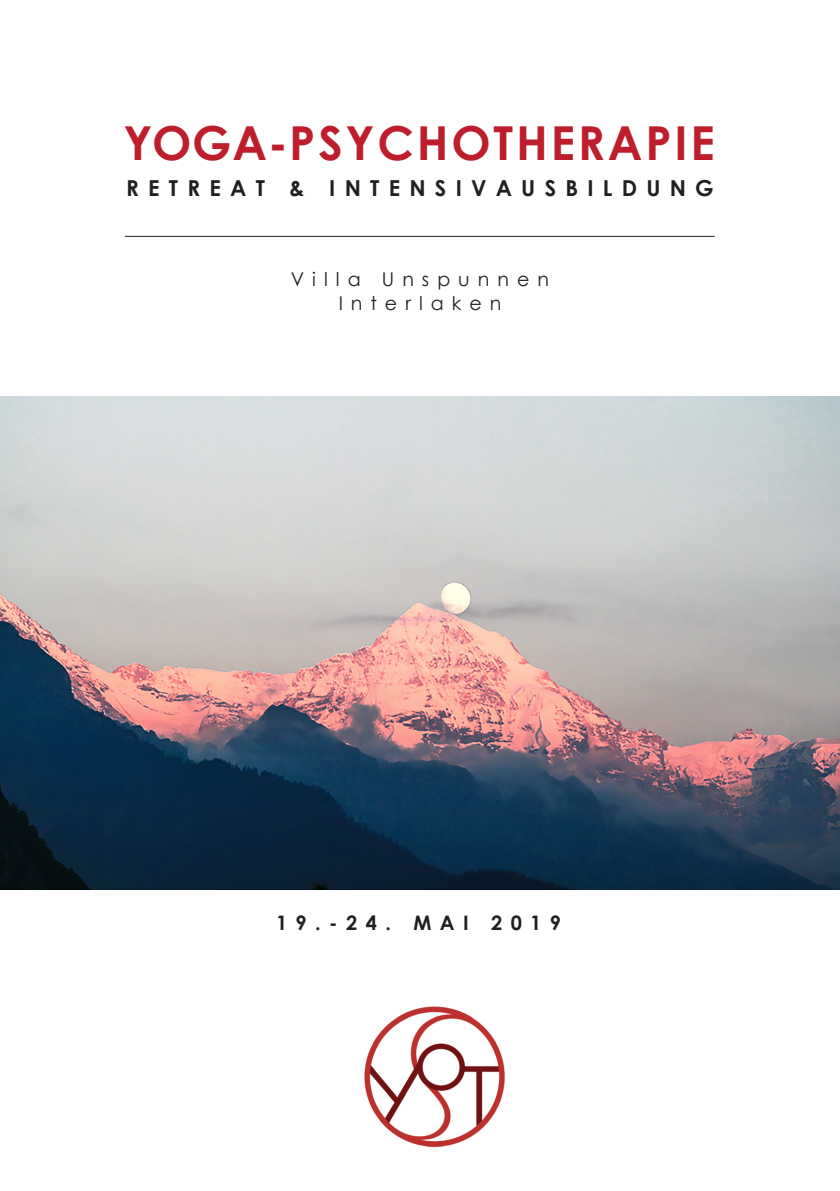
<style>
.page{position:relative;width:840px;height:1191px;background:#fff}
.page>*{position:absolute;margin:0;border:0;box-sizing:border-box;transform-origin:0 0}
.t1{font:700 46.8px "Century Gothic";letter-spacing:.06em;color:#be1d2c}
.t2{font:700 22px "Century Gothic";letter-spacing:.42em;color:#231f20}
.t3{font:700 20px "Century Gothic";letter-spacing:.42em;color:#231f20}
.t4{font:19px "Century Gothic";letter-spacing:.42em;color:#231f20}
</style>
<div class="page">
<img style="left:0;top:397px;width:839px;height:493px">
<hr style="left:125px;top:236px;width:589px;height:1px;background:#231f20">
<img style="left:364px;top:1006px;width:141px;height:142px">
<p class="t1" style="left:123px;top:107px;width:592px">YOGA-PSYCHOTHERAPIE</p>
<p class="t2" style="left:126px;top:171px;width:588px">RETREAT &amp; INTENSIVAUSBILDUNG</p>
<p class="t4" style="left:291px;top:266px;width:259px">Villa Unspunnen</p>
<p class="t4" style="left:338px;top:290px;width:164px">Interlaken</p>
<p class="t3" style="left:276px;top:907px;width:286px">19.-24. MAI 2019</p>
</div>
